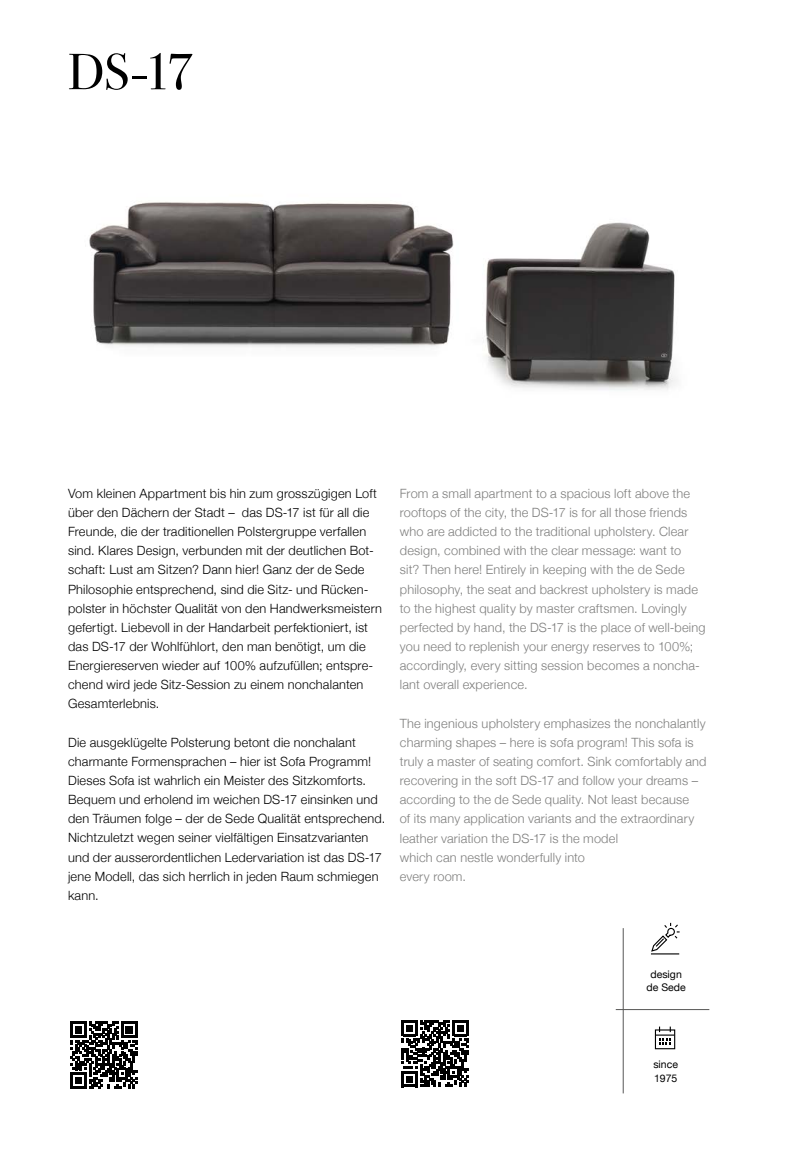
<style>
.page{position:relative;width:787px;height:1170px;background:#fff}
.page>*{position:absolute;margin:0;border:0;box-sizing:border-box;transform-origin:0 0}
.t1{font:51px "Bodoni Svty Two ITCTT";color:#000}
.t2{font:300 12.75px/19.2px "Helvetica Neue";letter-spacing:.015em;color:#000}
.t3{font:300 12.75px/19.2px "Helvetica Neue";letter-spacing:.015em;color:#7e7e7d}
.t4{font:10.5px/13.5px "Helvetica Neue";color:#000}
</style>
<div class="page">
<svg style="left:401px;top:1020px;width:67px;height:66px"></svg>
<hr style="left:615px;top:1009px;width:94px;height:1px;background:#575756">
<hr style="left:623px;top:928px;width:1px;height:165px;background:#575756">
<div style="left:655px;top:1029px;width:20px;height:20px;border:1px solid #000"></div>
<svg style="left:655px;top:1026px;width:19px;height:18px"></svg>
<svg style="left:651px;top:922px;width:28px;height:32px"></svg>
<svg style="left:70px;top:1021px;width:67px;height:67px"></svg>
<img style="left:89px;top:202px;width:588px;height:188px">
<h1 class="t1" style="left:68px;top:30px;width:127px">DS-17</h1>
<p class="t2" style="left:68px;top:482px;width:315px">Vom kleinen Appartment bis hin zum grosszügigen Loft über den Dächern der Stadt – das DS-17 ist für all die Freunde, die der traditionellen Polstergruppe verfallen sind. Klares Design, verbunden mit der deutlichen Bot&shy;schaft: Lust am Sitzen? Dann hier! Ganz der de Sede Philosophie entsprechend, sind die Sitz- und Rücken&shy;polster in höchster Qualität von den Handwerksmeistern gefertigt. Liebevoll in der Handarbeit perfektioniert, ist das DS-17 der Wohlfühlort, den man benötigt, um die Energiereserven wieder auf 100% aufzufüllen; entspre&shy;chend wird jede Sitz-Session zu einem nonchalanten Gesamterlebnis.</p>
<p class="t2" style="left:68px;top:731px;width:319px">Die ausgeklügelte Polsterung betont die nonchalant charmante Formensprachen – hier ist Sofa Programm!<br>Dieses Sofa ist wahrlich ein Meister des Sitzkomforts.<br>Bequem und erholend im weichen DS-17 einsinken und den Träumen folge – der de Sede Qualität entsprechend.<br>Nichtzuletzt wegen seiner vielfältigen Einsatzvarianten und der ausserordentlichen Ledervariation ist das DS-17 jene Modell, das sich herrlich in jeden Raum schmiegen kann.</p>
<p class="t3" style="left:400px;top:482px;width:307px">From a small apartment to a spacious loft above the rooftops of the city, the DS-17 is for all those friends who are addicted to the traditional upholstery. Clear design, combined with the clear message: want to<br>sit? Then here! Entirely in keeping with the de Sede philosophy, the seat and backrest upholstery is made to the highest quality by master craftsmen. Lovingly perfected by hand, the DS-17 is the place of well-being you need to replenish your energy reserves to 100%; accordingly, every sitting session becomes a noncha&shy;lant overall experience.</p>
<p class="t3" style="left:400px;top:712px;width:308px">The ingenious upholstery emphasizes the nonchalantly charming shapes – here is sofa program! This sofa is truly a master of seating comfort. Sink comfortably and recovering in the soft DS-17 and follow your dreams – according to the de Sede quality. Not least because<br>of its many application variants and the extraordinary leather variation the DS-17 is the model<br>which can nestle wonderfully into<br>every room.</p>
<p class="t4" style="left:646px;top:967px;width:41px;text-align:center">design de Sede</p>
<p class="t4" style="left:653px;top:1058px;width:26px">since<br>1975</p>
</div>
